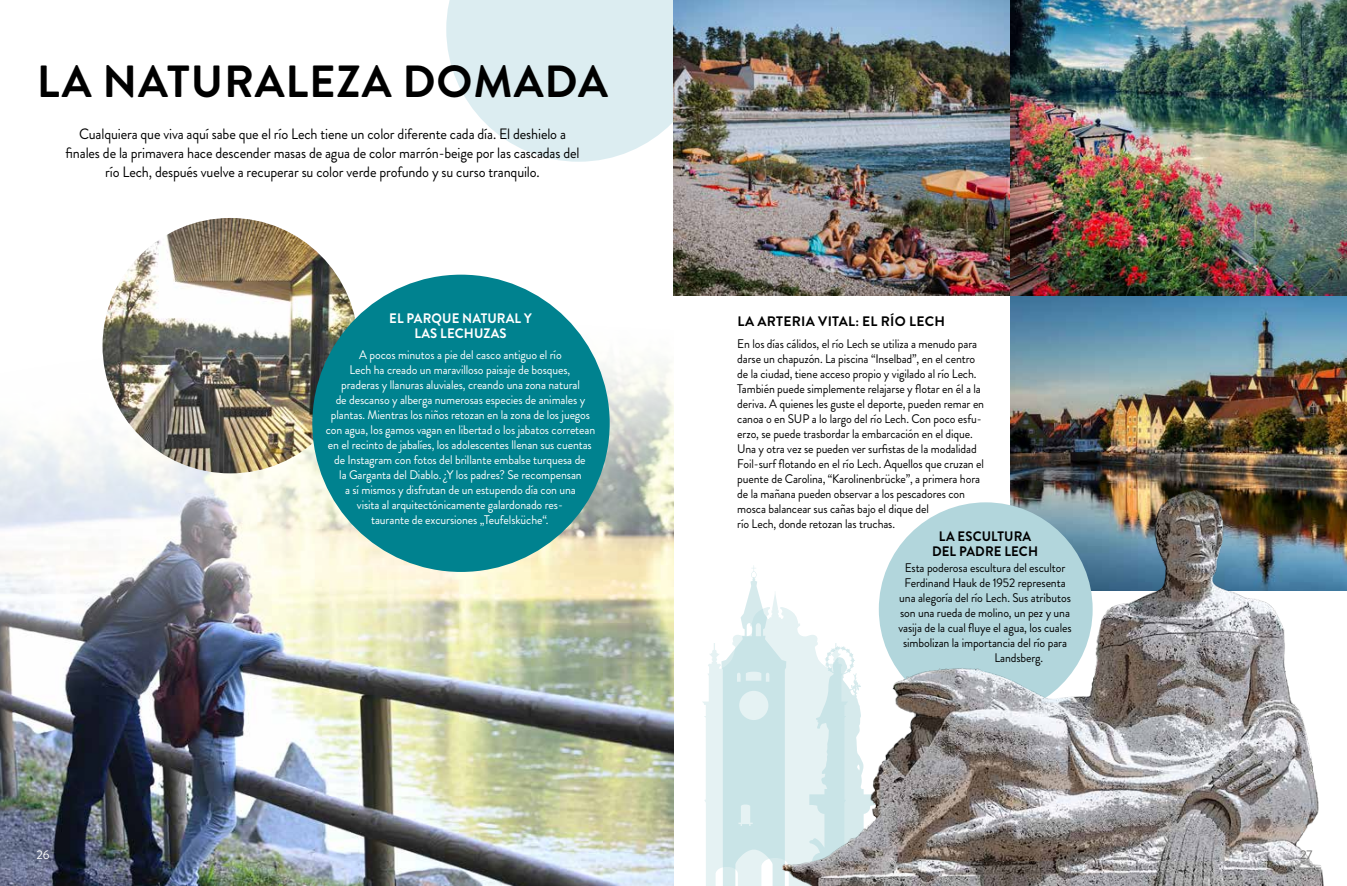
<style>
.page{position:relative;width:1347px;height:886px;background:#fff}
.page>*{position:absolute;margin:0;border:0;box-sizing:border-box;transform-origin:0 0}
.t1{font:700 45px "Brandon Grotesque";letter-spacing:.02em;color:#000}
.t2{font:15px/18.8px "Brandon Grotesque";letter-spacing:-.01em;color:#000;text-align:center;scale:.95 1}
.t3{font:700 13.75px/15px "Brandon Grotesque";letter-spacing:.01em;color:#fff;text-align:center;scale:.95 1}
.t4{font:700 13.75px "Brandon Grotesque";letter-spacing:.01em;color:#000}
.t5{font:700 13.75px/15px "Brandon Grotesque";letter-spacing:.01em;color:#000;text-align:center;scale:.95 1}
.t6{font:12.5px/15px "Brandon Grotesque";letter-spacing:-.01em;color:#000;scale:.95 1}
.t7{font:12.5px/15px "Brandon Grotesque";letter-spacing:-.01em;color:#fff;text-align:center;scale:.95 1}
.t8{font:12.5px "Brandon Grotesque";letter-spacing:-.01em;color:#fff}
.t9{font:12.5px "Brandon Grotesque";color:#706f6f}
</style>
<div class="page">
<img style="left:0;top:321px;width:673px;height:565px">
<img style="left:103px;top:218px;width:255px;height:255px;border-radius:128px">
<div style="left:312px;top:275px;width:297px;height:297px;background:#00828f;border-radius:50%"></div>
<svg style="left:446px;top:0;width:227px;height:162px;background:#e0eff2"></svg>
<svg style="left:703px;top:635px;width:37px;height:251px"></svg>
<img style="left:1010px;top:295px;width:336px;height:178px">
<img style="left:673px;top:0;width:673px;height:295px">
<img style="left:740px;top:473px;width:606px;height:413px">
<h1 class="t1" style="left:37px;top:50px;width:573px">LA NATURALEZA DOMADA</h1>
<p class="t2" style="left:66px;top:125px;width:542px">Cualquiera que viva aquí sabe que el río Lech tiene un color diferente cada día. El deshielo a finales de la primavera hace descender masas de agua de color marrón-beige por las cascadas del río Lech, después vuelve a recuperar su color verde profundo y su curso tranquilo.</p>
<p class="t3" style="left:389px;top:311px;width:151px">EL PARQUE NATURAL Y<br>LAS LECHUZAS</p>
<p class="t7" style="left:326px;top:347px;width:285px">A pocos minutos a pie del casco antiguo el río<br>Lech ha creado un maravilloso paisaje de bosques,<br>praderas y llanuras aluviales, creando una zona natural<br>de descanso y alberga numerosas especies de animales y plantas. Mientras los niños retozan en la zona de los juegos con agua, los gamos vagan en libertad o los jabatos corretean en el recinto de jabalíes, los adolescentes llenan sus cuentas de Instagram con fotos del brillante embalse turquesa de<br>la Garganta del Diablo. ¿Y los padres? Se recompensan<br>a sí mismos y disfrutan de un estupendo día con una<br>visita al arquitectónicamente galardonado res-<br>taurante de excursiones „Teufelsküche“.</p>
<p class="t4" style="left:737px;top:312px;width:209px">LA ARTERIA VITAL: EL RÍO LECH</p>
<p class="t6" style="left:737px;top:336px;width:261px">En los días cálidos, el río Lech se utiliza a menudo para darse un chapuzón. La piscina “Inselbad”, en el centro de la ciudad, tiene acceso propio y vigilado al río Lech.<br>También puede simplemente relajarse y flotar en él a la deriva. A quienes les guste el deporte, pueden remar en canoa o en SUP a lo largo del río Lech. Con poco esfu&shy;erzo, se puede trasbordar la embarcación en el dique.<br>Una y otra vez se pueden ver surfistas de la modalidad Foil-surf flotando en el río Lech. Aquellos que cruzan el puente de Carolina, “Karolinenbrücke”, a primera hora de la mañana pueden observar a los pescadores con mosca balancear sus cañas bajo el dique del<br>río Lech, donde retozan las truchas.</p>
<p class="t5" style="left:932px;top:529px;width:113px">LA ESCULTURA<br>DEL PADRE LECH</p>
<p class="t6" style="left:904px;top:561px;width:171px">Esta poderosa escultura del escultor</p>
<p class="t6" style="left:904px;top:576px;width:171px">Ferdinand Hauk de 1952 representa</p>
<p class="t6" style="left:899px;top:591px;width:182px">una alegoría del río Lech. Sus atributos</p>
<p class="t6" style="left:900px;top:606px;width:180px">son una rueda de molino, un pez y una</p>
<p class="t6" style="left:898px;top:621px;width:184px">vasija de la cual fluye el agua, los cuales</p>
<p class="t6" style="left:903px;top:636px;width:174px">simbolizan la importancia del río para</p>
<p class="t6" style="left:994px;top:651px;width:53px">Landsberg.</p>
<p class="t8" style="left:36px;top:846px;width:15px">26</p>
<p class="t9" style="left:1299px;top:846px;width:14px">27</p>
</div>
